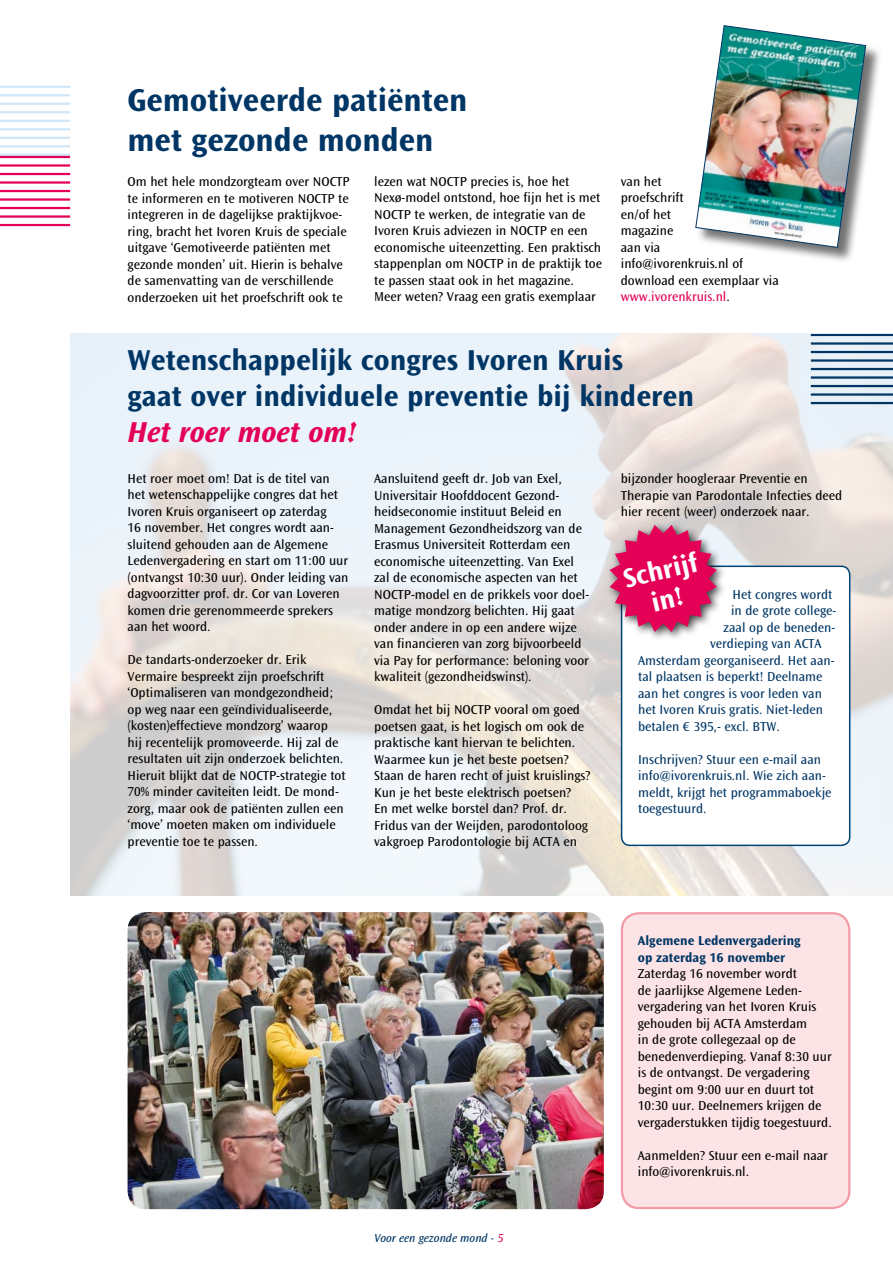
<style>
.page{position:relative;width:893px;height:1263px;background:#fff}
.page>*{position:absolute;margin:0;border:0;box-sizing:border-box;transform-origin:0 0}
.t1{font:700 33px/39.6px "Ocean Sans Std";color:#003665}
.t2{font:700 30px/36px "Ocean Sans Std";color:#003665}
.t3{font:italic 700 30px "Ocean Sans Std";color:#e50057}
.t4{font:700 27.9px/29.5px "Ocean Sans Std";color:#fff;text-align:center}
.t5{font:13.5px/16.5px "Ocean Sans Std";color:#000}
.t6{font:13.5px/16.5px "Ocean Sans Std";color:#003665}
.t7{font:700 13.5px/16.5px "Ocean Sans Std";color:#003665}
.t8{font:italic 12px "Ocean Sans Std";color:#003665}
.s1{color:#e50057}
</style>
<div class="page">
<img style="left:70px;top:334px;width:823px;height:562px">
<hr style="left:0;top:86px;width:70px;height:2px;background:#cfe7f9">
<hr style="left:0;top:94px;width:70px;height:2px;background:#cfe7f9">
<hr style="left:0;top:103px;width:70px;height:2px;background:#cfe7f9">
<hr style="left:0;top:111px;width:70px;height:2px;background:#cfe7f9">
<hr style="left:0;top:120px;width:70px;height:2px;background:#cfe7f9">
<hr style="left:0;top:128px;width:70px;height:2px;background:#cfe7f9">
<hr style="left:0;top:137px;width:70px;height:2px;background:#cfe7f9">
<hr style="left:0;top:145px;width:70px;height:2px;background:#cfe7f9">
<hr style="left:0;top:154px;width:70px;height:2px;background:#cfe7f9">
<hr style="left:0;top:156px;width:70px;height:2px;background:#e50057">
<hr style="left:0;top:164px;width:70px;height:3px;background:#e50057">
<hr style="left:0;top:173px;width:70px;height:2px;background:#e50057">
<hr style="left:0;top:181px;width:70px;height:3px;background:#e50057">
<hr style="left:0;top:190px;width:70px;height:2px;background:#e50057">
<hr style="left:0;top:198px;width:70px;height:3px;background:#e50057">
<hr style="left:0;top:207px;width:70px;height:2px;background:#e50057">
<hr style="left:0;top:215px;width:70px;height:3px;background:#e50057">
<hr style="left:0;top:224px;width:70px;height:2px;background:#e50057">
<div style="left:696px;top:26px;width:186px;height:238px;background:#000;opacity:.55"></div>
<img style="left:695px;top:25px;width:172px;height:223px">
<hr style="left:811px;top:334px;width:82px;height:2px;background:#003665">
<hr style="left:811px;top:342px;width:82px;height:3px;background:#003665">
<hr style="left:811px;top:351px;width:82px;height:2px;background:#003665">
<hr style="left:811px;top:359px;width:82px;height:3px;background:#003665">
<hr style="left:811px;top:368px;width:82px;height:2px;background:#003665">
<hr style="left:811px;top:376px;width:82px;height:3px;background:#003665">
<hr style="left:811px;top:385px;width:82px;height:2px;background:#003665">
<hr style="left:811px;top:393px;width:82px;height:3px;background:#003665">
<hr style="left:811px;top:402px;width:82px;height:2px;background:#003665">
<div style="left:622px;top:566px;width:228px;height:279px;background:#fff;border-radius:9px"></div>
<div style="left:621px;top:566px;width:229px;height:280px;border:2px solid #004476;border-radius:9px"></div>
<div style="left:622px;top:913px;width:227px;height:295px;background:#fce4e6;border-radius:17px"></div>
<div style="left:621px;top:912px;width:229px;height:297px;border:2px solid #f39ca7;border-radius:17px"></div>
<div style="left:605px;top:521px;width:122px;height:121px;background:#000;opacity:.75"></div>
<svg style="left:608px;top:523px;width:110px;height:110px;background:#da4880"></svg>
<img style="left:128px;top:912px;width:476px;height:297px">
<h1 class="t1" style="left:128px;top:81px;width:341px">Gemotiveerde patiënten met gezonde monden</h1>
<p class="t5" style="left:128px;top:173px;width:224px">Om het hele mondzorgteam over NOCTP te informeren en te motiveren NOCTP te integreren in de dagelijkse praktijkvoe&shy;ring, bracht het Ivoren Kruis de speciale uitgave ‘Gemotiveerde patiënten met gezonde monden’ uit. Hierin is behalve de samenvatting van de verschillende onderzoeken uit het proefschrift ook te</p>
<p class="t5" style="left:374px;top:173px;width:229px">lezen wat NOCTP precies is, hoe het Nexø-model ontstond, hoe fijn het is met NOCTP te werken, de integratie van de Ivoren Kruis adviezen in NOCTP en een economische uiteenzetting. Een praktisch stappenplan om NOCTP in de praktijk toe te passen staat ook in het magazine.<br>Meer weten? Vraag een gratis exemplaar</p>
<p class="t5" style="left:621px;top:173px;width:160px">van het<br>proefschrift<br>en/of het<br>magazine<br>aan via<br>info@ivorenkruis.nl of download een exemplaar via <span class="s1">www.ivorenkruis.nl</span>.</p>
<h2 class="t2" style="left:128px;top:342px;width:568px">Wetenschappelijk congres Ivoren Kruis<br>gaat over individuele preventie bij kinderen</h2>
<h2 class="t3" style="left:128px;top:416px;width:230px">Het roer moet om!</h2>
<p class="t5" style="left:128px;top:470px;width:222px">Het roer moet om! Dat is de titel van het wetenschappelijke congres dat het Ivoren Kruis organiseert op zaterdag<br>16 november. Het congres wordt aan&shy;sluitend gehouden aan de Algemene Ledenvergadering en start om 11:00 uur (ontvangst 10:30 uur). Onder leiding van dagvoorzitter prof. dr. Cor van Loveren komen drie gerenommeerde sprekers aan het woord.</p>
<p class="t5" style="left:128px;top:652px;width:220px">De tandarts-onderzoeker dr. Erik Vermaire bespreekt zijn proefschrift ‘Optimaliseren van mondgezondheid; op weg naar een geïndividualiseerde, (kosten)effectieve mondzorg’ waarop hij recentelijk promoveerde. Hij zal de resultaten uit zijn onderzoek belichten.<br>Hieruit blijkt dat de NOCTP-strategie tot 70% minder caviteiten leidt. De mond&shy;zorg, maar ook de patiënten zullen een ‘move’ moeten maken om individuele preventie toe te passen.</p>
<p class="t5" style="left:374px;top:470px;width:217px">Aansluitend geeft dr. Job van Exel, Universitair Hoofddocent Gezond&shy;heidseconomie instituut Beleid en Management Gezondheidszorg van de Erasmus Universiteit Rotterdam een economische uiteenzetting. Van Exel zal de economische aspecten van het NOCTP-model en de prikkels voor doel&shy;matige mondzorg belichten. Hij gaat onder andere in op een andere wijze van financieren van zorg bijvoorbeeld via Pay for performance: beloning voor kwaliteit (gezondheidswinst).</p>
<p class="t5" style="left:374px;top:701px;width:218px">Omdat het bij NOCTP vooral om goed poetsen gaat, is het logisch om ook de praktische kant hiervan te belichten.<br>Waarmee kun je het beste poetsen?<br>Staan de haren recht of juist kruislings?<br>Kun je het beste elektrisch poetsen?<br>En met welke borstel dan? Prof. dr.<br>Fridus van der Weijden, parodontoloog vakgroep Parodontologie bij ACTA en</p>
<p class="t5" style="left:621px;top:470px;width:223px">bijzonder hoogleraar Preventie en<br>Therapie van Parodontale Infecties deed hier recent (weer) onderzoek naar.</p>
<h3 class="t4" style="left:620px;top:565px;width:77px;rotate:-13deg">Schrijf in!</h3>
<p class="t6" style="left:733px;top:586px;width:101px">Het congres wordt</p>
<p class="t6" style="left:731px;top:602px;width:107px">in de grote college-</p>
<p class="t6" style="left:724px;top:619px;width:113px">zaal op de beneden-</p>
<p class="t6" style="left:710px;top:635px;width:113px">verdieping van ACTA</p>
<p class="t6" style="left:638px;top:652px;width:198px">Amsterdam georganiseerd. Het aan-</p>
<p class="t6" style="left:638px;top:668px;width:186px">tal plaatsen is beperkt! Deelname</p>
<p class="t6" style="left:638px;top:685px;width:185px">aan het congres is voor leden van</p>
<p class="t6" style="left:638px;top:701px;width:186px">het Ivoren Kruis gratis. Niet-leden</p>
<p class="t6" style="left:638px;top:718px;width:143px">betalen € 395,- excl. BTW.</p>
<p class="t6" style="left:638px;top:751px;width:195px">Inschrijven? Stuur een e-mail aan info@ivorenkruis.nl. Wie zich aan&shy;meldt, krijgt het programmaboekje toegestuurd.</p>
<p class="t8" style="left:374px;top:1231px;width:131px">Voor een gezonde mond - <span class="s1">5</span></p>
<p class="t7" style="left:638px;top:932px;width:164px">Algemene Ledenvergadering op zaterdag 16 november</p>
<p class="t5" style="left:638px;top:965px;width:195px">Zaterdag 16 november wordt<br>de jaarlijkse Algemene Leden&shy;vergadering van het Ivoren Kruis gehouden bij ACTA Amsterdam<br>in de grote collegezaal op de benedenverdieping. Vanaf 8:30 uur is de ontvangst. De vergadering begint om 9:00 uur en duurt tot<br>10:30 uur. Deelnemers krijgen de vergaderstukken tijdig toegestuurd.</p>
<p class="t5" style="left:638px;top:1147px;width:192px">Aanmelden? Stuur een e-mail naar info@ivorenkruis.nl.</p>
</div>
